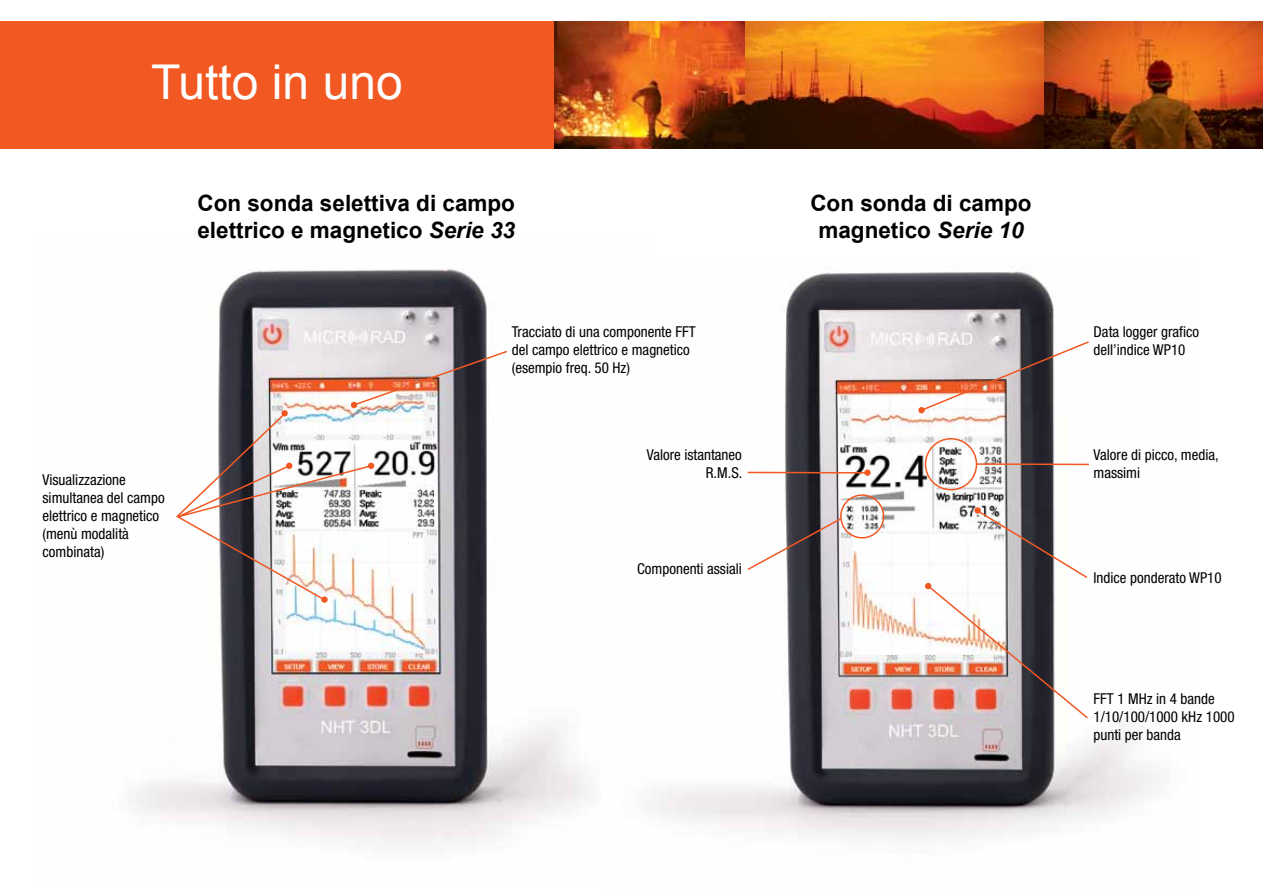
<style>
.page{position:relative;width:1263px;height:893px;background:#fff}
.page>*{position:absolute;margin:0;border:0;box-sizing:border-box;transform-origin:0 0}
.t1{font:48px "Arial";color:#fff}
.t2{font:700 22.5px/27px "Arial";color:#000}
.t3{font:condensed 15px/18px "Helvetica Neue";color:#000}
.s1{font-style:italic}
</style>
<div class="page">
<img style="left:134px;top:268px;width:455px;height:576px">
<img style="left:647px;top:267px;width:506px;height:573px">
<div style="left:0;top:21px;width:1263px;height:128px;background:#f15822"></div>
<img style="left:555px;top:21px;width:190px;height:128px">
<img style="left:745px;top:21px;width:518px;height:128px">
<svg style="left:746px;top:517px;width:97px;height:54px"></svg>
<svg style="left:919px;top:340px;width:171px;height:72px"></svg>
<hr style="left:976px;top:463px;width:113px;height:2px;background:#f15822">
<div style="left:840px;top:494px;width:44px;height:45px;border:2px solid #f15822;border-radius:50%"></div>
<div style="left:925px;top:438px;width:52px;height:52px;border:2px solid #f15822;border-radius:50%"></div>
<svg style="left:162px;top:350px;width:347px;height:252px"></svg>
<svg style="left:864px;top:469px;width:7px;height:7px"></svg>
<div style="left:918px;top:407px;width:7px;height:6px;background:#f15822;border-radius:50%"></div>
<hr style="left:748px;top:472px;width:119px;height:2px;background:#f15822">
<svg style="left:925px;top:509px;width:164px;height:211px"></svg>
<div style="left:974px;top:507px;width:7px;height:7px;background:#f15822;border-radius:50%"></div>
<h1 class="t1" style="left:151px;top:51px;width:253px">Tutto in uno</h1>
<h2 class="t2" style="left:197px;top:190px;width:319px">Con sonda selettiva di campo elettrico e magnetico <span class="s1">Serie 33</span></h2>
<p class="t3" style="left:43px;top:471px;width:124px">Visualizzazione simultanea del campo elettrico e magnetico (menù modalità combinata)</p>
<p class="t3" style="left:512px;top:323px;width:185px">Tracciato di una componente FFT del campo elettrico e magnetico (esempio freq. 50 Hz)</p>
<p class="t3" style="left:647px;top:445px;width:97px;text-align:right">Valore istantaneo<br>R.M.S.</p>
<p class="t3" style="left:637px;top:560px;width:106px">Componenti assiali</p>
<h2 class="t2" style="left:810px;top:190px;width:223px;text-align:center">Con sonda di campo magnetico <span class="s1">Serie 10</span></h2>
<p class="t3" style="left:1093px;top:323px;width:107px">Data logger grafico dell’indice WP10</p>
<p class="t3" style="left:1093px;top:445px;width:127px">Valore di picco, media, massimi</p>
<p class="t3" style="left:1093px;top:569px;width:130px">Indice ponderato WP10</p>
<p class="t3" style="left:1093px;top:690px;width:143px">FFT 1 MHz in 4 bande<br>1/10/100/1000 kHz 1000 punti per banda</p>
</div>
